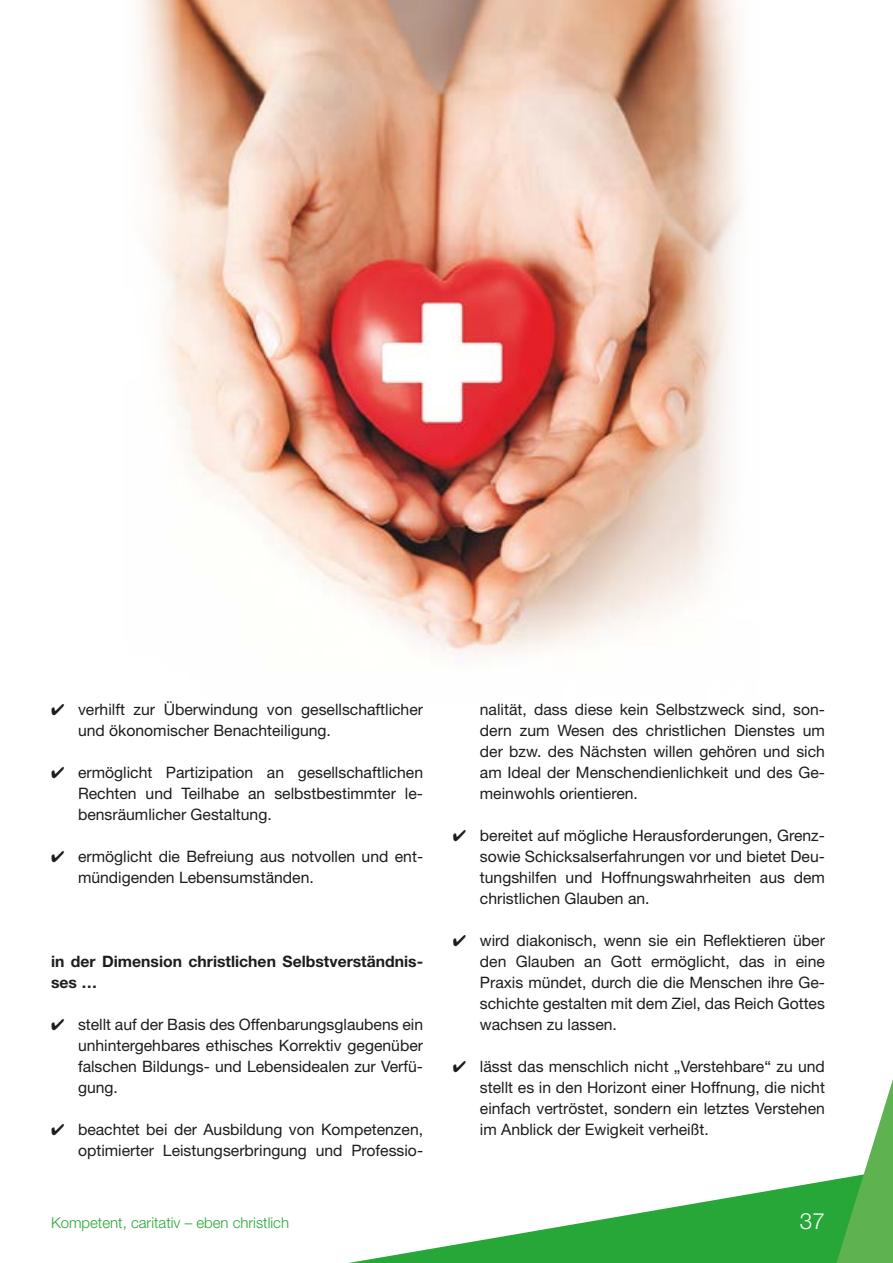
<style>
.page{position:relative;width:893px;height:1263px;background:#fff}
.page>*{position:absolute;margin:0;border:0;box-sizing:border-box;transform-origin:0 0}
.t1{font:300 22.5px "Helvetica Neue LT";color:#fff}
.t2{font:15.75px/21px "Helvetica Neue LT";color:#1d1d1b;text-align:justify}
.t3{font:700 15.75px/21px "Helvetica Neue LT";color:#1d1d1b}
.t4{font:300 15px "Helvetica Neue LT";color:#27a737}
</style>
<div class="page">
<img style="left:140px;top:0;width:602px;height:656px">
<svg style="left:349px;top:1179px;width:484px;height:84px"></svg>
<svg style="left:833px;top:1079px;width:60px;height:184px"></svg>
<p class="t2" style="left:78px;top:699px;width:347px;text-indent:-27px">✔ verhilft zur Überwindung von gesellschaftlicher und ökonomischer Benachteiligung.</p>
<p class="t2" style="left:78px;top:762px;width:347px;text-indent:-27px">✔ ermöglicht Partizipation an gesellschaftlichen Rechten und Teilhabe an selbstbestimmter le&shy;bensräumlicher Gestaltung.</p>
<p class="t2" style="left:78px;top:846px;width:347px;text-indent:-27px">✔ ermöglicht die Befreiung aus notvollen und ent&shy;mündigenden Lebensumständen.</p>
<p class="t3" style="left:51px;top:951px;width:374px">in der Dimension christlichen Selbstverständnis&shy;ses …</p>
<p class="t2" style="left:78px;top:1014px;width:347px;text-indent:-27px">✔ stellt auf der Basis des Offenbarungsglaubens ein unhintergehbares ethisches Korrektiv gegenüber falschen Bildungs- und Lebensidealen zur Verfü&shy;gung.</p>
<p class="t2" style="left:51px;top:1119px;width:374px;text-align:right">✔ beachtet bei der Ausbildung von Kompetenzen, optimierter Leistungserbringung und Professio-</p>
<p class="t2" style="left:480px;top:699px;width:347px">nalität, dass diese kein Selbstzweck sind, son&shy;dern zum Wesen des christlichen Dienstes um der bzw. des Nächsten willen gehören und sich am Ideal der Menschendienlichkeit und des Ge&shy;meinwohls orientieren.</p>
<p class="t2" style="left:480px;top:825px;width:347px;text-indent:-27px">✔ bereitet auf mögliche Herausforderungen, Grenz&shy;sowie Schicksalserfahrungen vor und bietet Deu&shy;tungshilfen und Hoffnungswahrheiten aus dem christlichen Glauben an.</p>
<p class="t2" style="left:480px;top:930px;width:347px;text-indent:-27px">✔ wird diakonisch, wenn sie ein Reflektieren über den Glauben an Gott ermöglicht, das in eine Praxis mündet, durch die die Menschen ihre Ge&shy;schichte gestalten mit dem Ziel, das Reich Gottes wachsen zu lassen.</p>
<p class="t2" style="left:480px;top:1056px;width:347px;text-indent:-27px">✔ lässt das menschlich nicht „Verstehbare“ zu und stellt es in den Horizont einer Hoffnung, die nicht einfach vertröstet, sondern ein letztes Verstehen im Anblick der Ewigkeit verheißt.</p>
<p class="t4" style="left:51px;top:1213px;width:240px">Kompetent, caritativ – eben christlich</p>
<h1 class="t1" style="left:800px;top:1207px;width:27px">37</h1>
</div>
